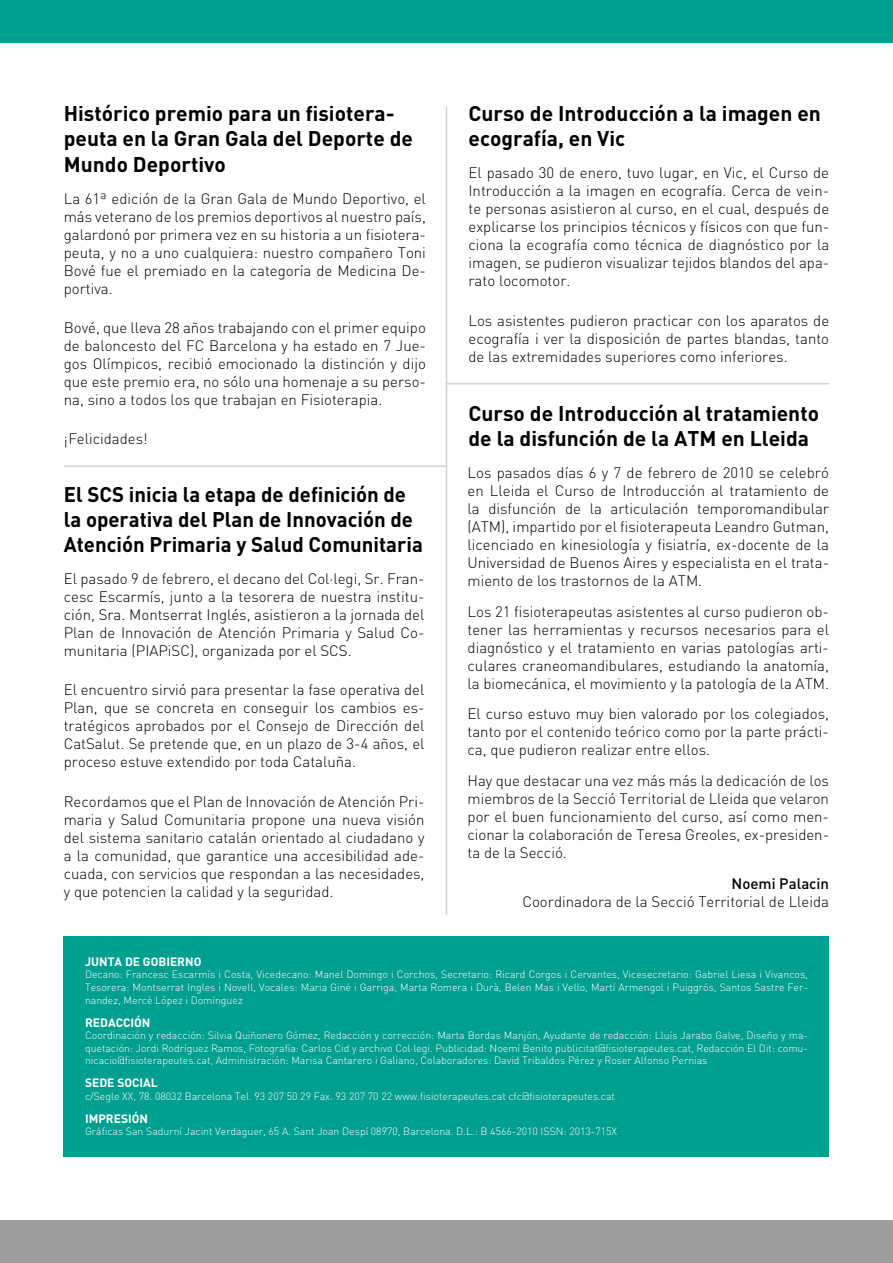
<style>
.page{position:relative;width:893px;height:1263px;background:#fff}
.page>*{position:absolute;margin:0;border:0;box-sizing:border-box;transform-origin:0 0}
.t1{font:700 21px/25.2px "DIN";color:#000}
.t2{font:300 15px/18px "DIN";color:#000;text-align:justify}
.t3{font:500 15px "DIN";color:#000}
.t4{font:700 12px "DIN";color:#fff}
.t5{font:300 10.5px/12.6px "DIN";color:#fff;text-align:justify}
</style>
<div class="page">
<div style="left:64px;top:936px;width:765px;height:221px;background:#009f8f"></div>
<hr style="left:446px;top:106px;width:1px;height:809px;background:#d0d1d2">
<hr style="left:64px;top:465px;width:383px;height:2px;background:#d0d1d2">
<hr style="left:446px;top:383px;width:383px;height:1px;background:#d0d1d2">
<div style="left:0;top:0;width:893px;height:43px;background:#009f8f"></div>
<div style="left:0;top:1220px;width:893px;height:43px;background:#9c9e9f"></div>
<h1 class="t1" style="left:64px;top:100px;width:351px">Histórico premio para un fisiotera&shy;peuta en la Gran Gala del Deporte de<br>Mundo Deportivo</h1>
<p class="t2" style="left:64px;top:189px;width:364px">La 61ª edición de la Gran Gala de Mundo Deportivo, el más veterano de los premios deportivos al nuestro país, galardonó por primera vez en su historia a un fisiotera&shy;peuta, y no a uno cualquiera: nuestro compañero Toni Bové fue el premiado en la categoría de Medicina De&shy;portiva.</p>
<p class="t2" style="left:64px;top:318px;width:364px">Bové, que lleva 28 años trabajando con el primer equipo de baloncesto del FC Barcelona y ha estado en 7 Jue&shy;gos Olímpicos, recibió emocionado la distinción y dijo que este premio era, no sólo una homenaje a su perso&shy;na, sino a todos los que trabajan en Fisioterapia.</p>
<p class="t2" style="left:64px;top:430px;width:85px">¡Felicidades!</p>
<h1 class="t1" style="left:64px;top:480px;width:361px">El SCS inicia la etapa de definición de la operativa del Plan de Innovación de<br>Atención Primaria y Salud Comunitaria</h1>
<p class="t2" style="left:64px;top:569px;width:362px">El pasado 9 de febrero, el decano del Col·legi, Sr. Fran&shy;cesc Escarmís, junto a la tesorera de nuestra institu&shy;ción, Sra. Montserrat Inglés, asistieron a la jornada del Plan de Innovación de Atención Primaria y Salud Co&shy;munitaria (PIAPiSC), organizada por el SCS.</p>
<p class="t2" style="left:64px;top:681px;width:362px">El encuentro sirvió para presentar la fase operativa del Plan, que se concreta en conseguir los cambios es&shy;tratégicos aprobados por el Consejo de Dirección del CatSalut. Se pretende que, en un plazo de 3-4 años, el proceso estuve extendido por toda Cataluña.</p>
<p class="t2" style="left:64px;top:792px;width:362px">Recordamos que el Plan de Innovación de Atención Pri&shy;maria y Salud Comunitaria propone una nueva visión del sistema sanitario catalán orientado al ciudadano y a la comunidad, que garantice una accesibilidad ade&shy;cuada, con servicios que respondan a las necesidades, y que potencien la calidad y la seguridad.</p>
<h1 class="t1" style="left:468px;top:100px;width:354px">Curso de Introducción a la imagen en ecografía, en Vic</h1>
<p class="t2" style="left:468px;top:164px;width:362px">El pasado 30 de enero, tuvo lugar, en Vic, el Curso de Introducción a la imagen en ecografía. Cerca de vein&shy;te personas asistieron al curso, en el cual, después de explicarse los principios técnicos y físicos con que fun&shy;ciona la ecografía como técnica de diagnóstico por la imagen, se pudieron visualizar tejidos blandos del apa&shy;rato locomotor.</p>
<p class="t2" style="left:468px;top:311px;width:362px">Los asistentes pudieron practicar con los aparatos de ecografía i ver la disposición de partes blandas, tanto de las extremidades superiores como inferiores.</p>
<h1 class="t1" style="left:468px;top:400px;width:352px">Curso de Introducción al tratamiento de la disfunción de la ATM en Lleida</h1>
<p class="t2" style="left:468px;top:463px;width:363px">Los pasados días 6 y 7 de febrero de 2010 se celebró en Lleida el Curso de Introducción al tratamiento de la disfunción de la articulación temporomandibular (ATM), impartido por el fisioterapeuta Leandro Gutman, licenciado en kinesiología y fisiatría, ex-docente de la Universidad de Buenos Aires y especialista en el trata&shy;miento de los trastornos de la ATM.</p>
<p class="t2" style="left:468px;top:602px;width:363px">Los 21 fisioterapeutas asistentes al curso pudieron ob&shy;tener las herramientas y recursos necesarios para el diagnóstico y el tratamiento en varias patologías arti&shy;culares craneomandibulares, estudiando la anatomía, la biomecánica, el movimiento y la patología de la ATM.</p>
<p class="t2" style="left:468px;top:705px;width:363px">El curso estuvo muy bien valorado por los colegiados, tanto por el contenido teórico como por la parte prácti&shy;ca, que pudieron realizar entre ellos.</p>
<p class="t2" style="left:468px;top:771px;width:363px">Hay que destacar una vez más más la dedicación de los miembros de la Secció Territorial de Lleida que velaron por el buen funcionamiento del curso, así como men&shy;cionar la colaboración de Teresa Greoles, ex-presiden&shy;ta de la Secció.</p>
<p class="t3" style="left:732px;top:874px;width:99px">Noemi Palacin</p>
<p class="t2" style="left:522px;top:892px;width:308px">Coordinadora de la Secció Territorial de Lleida</p>
<p class="t4" style="left:85px;top:954px;width:118px">JUNTA DE GOBIERNO</p>
<p class="t5" style="left:85px;top:968px;width:724px">Decano: Francesc Escarmís i Costa, Vicedecano: Manel Domingo i Corchos, Secretario: Ricard Corgos i Cervantes, Vicesecretario: Gabriel Liesa i Vivancos, Tesorera: Montserrat Ingles i Novell, Vocales: Maria Giné i Garriga, Marta Romera i Durà, Belen Mas i Vello, Martí Armengol i Puiggrós, Santos Sastre Fer&shy;nandez, Mercè López i Domínguez</p>
<p class="t4" style="left:85px;top:1014px;width:67px">REDACCIÓN</p>
<p class="t5" style="left:85px;top:1029px;width:724px">Coordinación y redacción: Silvia Quiñonero Gómez, Redacción y corrección: Marta Bordas Manjón, Ayudante de redacción: Lluís Jarabo Galve, Diseño y ma&shy;quetación: Jordi Rodríguez Ramos, Fotografía: Carlos Cid y archivo Col·legi. Publicidad: Noemí Benito publicitat@fisioterapeutes.cat, Redacción El Dit: comu&shy;nicacio@fisioterapeutes.cat, Administración: Marisa Cantarero i Galiano, Colaboradores: David Tribaldos Pérez y Roser Alfonso Pernias</p>
<p class="t4" style="left:85px;top:1075px;width:74px">SEDE SOCIAL</p>
<p class="t5" style="left:85px;top:1090px;width:531px">c/Segle XX, 78. 08032 Barcelona Tel. 93 207 50 29 Fax. 93 207 70 22 www.fisioterapeutes.cat cfc@fisioterapeutes.cat</p>
<p class="t4" style="left:85px;top:1110px;width:65px">IMPRESIÓN</p>
<p class="t5" style="left:85px;top:1125px;width:534px">Gráficas San Sadurní Jacint Verdaguer, 65 A. Sant Joan Despí 08970, Barcelona. D.L.: B 4566-2010 ISSN: 2013-715X</p>
</div>
